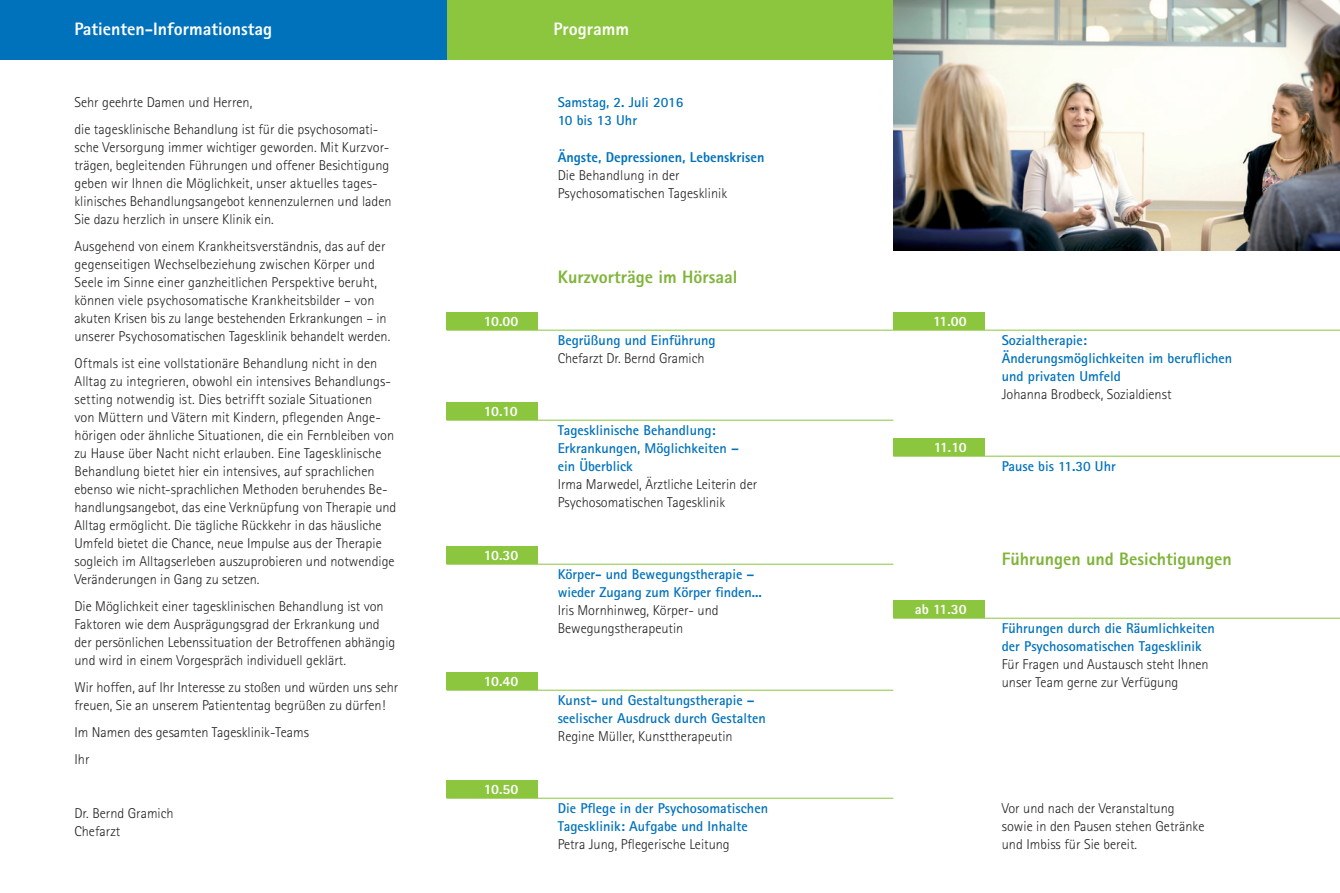
<style>
.page{position:relative;width:1340px;height:893px;background:#fff}
.page>*{position:absolute;margin:0;border:0;box-sizing:border-box;transform-origin:0 0}
.t1{font:800 18px "Rotis Sans Serif";color:#7fb438}
.t2{font:800 18px "Rotis Sans Serif";color:#fff}
.t3{font:300 14.25px/18px "Rotis Sans Serif";color:#231f20}
.t4{font:700 14.25px/18px "Rotis Sans Serif";color:#0072bc}
.t5{font:800 14.25px "Rotis Sans Serif";letter-spacing:-.035em;color:#fff}
.t6{font:800 14.25px "Rotis Sans Serif";color:#0072bc}
</style>
<div class="page">
<div style="left:446px;top:0;width:893px;height:60px;background:#8bc63e"></div>
<div style="left:0;top:0;width:446px;height:60px;background:#0072bc"></div>
<hr style="left:446px;top:420px;width:447px;height:1px;background:#8bc63e">
<hr style="left:446px;top:330px;width:447px;height:1px;background:#8bc63e">
<hr style="left:893px;top:330px;width:446px;height:1px;background:#8bc63e">
<div style="left:446px;top:313px;width:92px;height:17px;background:#8bc63e"></div>
<div style="left:446px;top:403px;width:92px;height:17px;background:#8bc63e"></div>
<hr style="left:893px;top:456px;width:446px;height:1px;background:#8bc63e">
<hr style="left:893px;top:618px;width:446px;height:1px;background:#8bc63e">
<div style="left:893px;top:439px;width:91px;height:17px;background:#8bc63e"></div>
<div style="left:893px;top:601px;width:91px;height:17px;background:#8bc63e"></div>
<hr style="left:446px;top:690px;width:447px;height:1px;background:#8bc63e">
<hr style="left:446px;top:798px;width:447px;height:1px;background:#8bc63e">
<hr style="left:446px;top:564px;width:447px;height:1px;background:#8bc63e">
<div style="left:446px;top:547px;width:92px;height:17px;background:#8bc63e"></div>
<div style="left:446px;top:673px;width:92px;height:17px;background:#8bc63e"></div>
<div style="left:446px;top:781px;width:92px;height:17px;background:#8bc63e"></div>
<div style="left:893px;top:313px;width:91px;height:17px;background:#8bc63e"></div>
<img style="left:893px;top:0;width:446px;height:251px">
<p class="t2" style="left:74px;top:18px;width:199px">Patienten-Informationstag</p>
<p class="t2" style="left:553px;top:18px;width:77px">Programm</p>
<p class="t3" style="left:74px;top:89px;width:305px;line-height:27px">Sehr geehrte Damen und Herren,<br>die tagesklinische Behandlung ist für die psychosomati-</p>
<p class="t3" style="left:74px;top:139px;width:319px">sche Versorgung immer wichtiger geworden. Mit Kurzvor&shy;trägen, begleitenden Führungen und offener Besichtigung geben wir Ihnen die Möglichkeit, unser aktuelles tages&shy;klinisches Behandlungsangebot kennenzulernen und laden Sie dazu herzlich in unsere Klinik ein.</p>
<p class="t3" style="left:74px;top:238px;width:317px">Ausgehend von einem Krankheitsverständnis, das auf der gegenseitigen Wechselbeziehung zwischen Körper und Seele im Sinne einer ganzheitlichen Perspektive beruht, können viele psychosomatische Krankheitsbilder – von akuten Krisen bis zu lange bestehenden Erkrankungen – in unserer Psychosomatischen Tagesklinik behandelt werden.</p>
<p class="t3" style="left:74px;top:355px;width:323px">Oftmals ist eine vollstationäre Behandlung nicht in den Alltag zu integrieren, obwohl ein intensives Behandlungs&shy;setting notwendig ist. Dies betrifft soziale Situationen<br>von Müttern und Vätern mit Kindern, pflegenden Ange&shy;hörigen oder ähnliche Situationen, die ein Fernbleiben von zu Hause über Nacht nicht erlauben. Eine Tagesklinische Behandlung bietet hier ein intensives, auf sprachlichen ebenso wie nicht-sprachlichen Methoden beruhendes Be&shy;handlungsangebot, das eine Verknüpfung von Therapie und Alltag ermöglicht. Die tägliche Rückkehr in das häusliche Umfeld bietet die Chance, neue Impulse aus der Therapie sogleich im Alltagserleben auszuprobieren und notwendige Veränderungen in Gang zu setzen.</p>
<p class="t3" style="left:74px;top:598px;width:322px">Die Möglichkeit einer tagesklinischen Behandlung ist von Faktoren wie dem Ausprägungsgrad der Erkrankung und der persönlichen Lebenssituation der Betroffenen abhängig und wird in einem Vorgespräch individuell geklärt.</p>
<p class="t3" style="left:74px;top:679px;width:325px">Wir hoffen, auf Ihr Interesse zu stoßen und würden uns sehr freuen, Sie an unserem Patiententag begrüßen zu dürfen!</p>
<p class="t3" style="left:74px;top:719px;width:236px;line-height:27px">Im Namen des gesamten Tagesklinik-Teams<br>Ihr</p>
<p class="t3" style="left:74px;top:805px;width:101px">Dr. Bernd Gramich<br>Chefarzt</p>
<p class="t5" style="left:483px;top:312px;width:36px">10.00</p>
<p class="t5" style="left:483px;top:402px;width:36px">10.10</p>
<p class="t5" style="left:483px;top:546px;width:36px">10.30</p>
<p class="t5" style="left:483px;top:672px;width:36px">10.40</p>
<p class="t5" style="left:483px;top:780px;width:36px">10.50</p>
<p class="t4" style="left:557px;top:93px;width:127px">Samstag, 2. Juli 2016<br>10 bis 13 Uhr</p>
<p class="t6" style="left:557px;top:148px;width:208px">Ängste, Depressionen, Lebenskrisen</p>
<p class="t3" style="left:557px;top:166px;width:171px">Die Behandlung in der<br>Psychosomatischen Tagesklinik</p>
<p class="t1" style="left:557px;top:266px;width:181px">Kurzvorträge im Hörsaal</p>
<p class="t4" style="left:557px;top:330px;width:159px">Begrüßung und Einführung</p>
<p class="t3" style="left:557px;top:349px;width:148px">Chefarzt Dr. Bernd Gramich</p>
<p class="t4" style="left:557px;top:420px;width:183px">Tagesklinische Behandlung:<br>Erkrankungen, Möglichkeiten – ein Überblick</p>
<p class="t3" style="left:557px;top:475px;width:201px">Irma Marwedel, Ärztliche Leiterin der<br>Psychosomatischen Tagesklinik</p>
<p class="t4" style="left:557px;top:564px;width:206px">Körper- und Bewegungstherapie – wieder Zugang zum Körper finden...</p>
<p class="t3" style="left:557px;top:601px;width:162px">Iris Mornhinweg, Körper- und<br>Bewegungstherapeutin</p>
<p class="t4" style="left:557px;top:690px;width:210px">Kunst- und Gestaltungstherapie – seelischer Ausdruck durch Gestalten</p>
<p class="t3" style="left:557px;top:727px;width:176px">Regine Müller, Kunsttherapeutin</p>
<p class="t4" style="left:557px;top:798px;width:212px">Die Pflege in der Psychosomatischen<br>Tagesklinik: Aufgabe und Inhalte</p>
<p class="t3" style="left:557px;top:835px;width:174px">Petra Jung, Pflegerische Leitung</p>
<p class="t5" style="left:933px;top:312px;width:35px">11.00</p>
<p class="t5" style="left:933px;top:438px;width:35px">11.10</p>
<p class="t5" style="left:915px;top:600px;width:53px">ab 11.30</p>
<p class="t4" style="left:1001px;top:331px;width:232px">Sozialtherapie:<br>Änderungsmöglichkeiten im beruflichen und privaten Umfeld</p>
<p class="t3" style="left:1001px;top:385px;width:171px">Johanna Brodbeck, Sozialdienst</p>
<p class="t4" style="left:1001px;top:457px;width:115px">Pause bis 11.30 Uhr</p>
<p class="t1" style="left:1001px;top:548px;width:232px">Führungen und Besichtigungen</p>
<p class="t4" style="left:1001px;top:619px;width:214px">Führungen durch die Räumlichkeiten der Psychosomatischen Tagesklinik</p>
<p class="t3" style="left:1001px;top:655px;width:208px">Für Fragen und Austausch steht Ihnen unser Team gerne zur Verfügung</p>
<p class="t3" style="left:1001px;top:799px;width:204px">Vor und nach der Veranstaltung sowie in den Pausen stehen Getränke und Imbiss für Sie bereit.</p>
</div>
